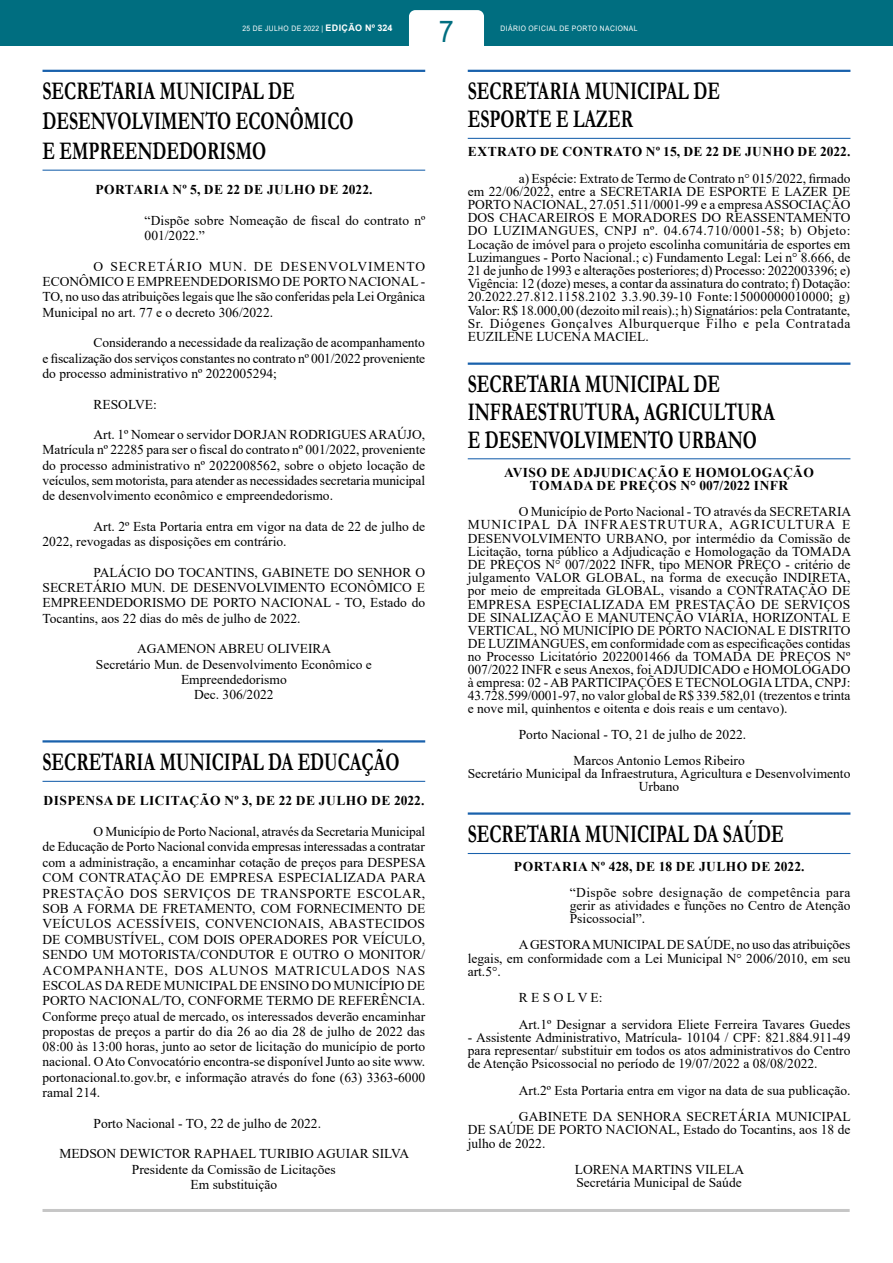
<style>
.page{position:relative;width:893px;height:1263px;background:#fff}
.page>*{position:absolute;margin:0;border:0;box-sizing:border-box;transform-origin:0 0}
.t1{font:30px "Arial";color:#006e80;scale:.9 1}
.t2{font:700 25.5px/27.6px "Garamond";color:#000;scale:.7 1}
.t3{font:13.5px/15.3px "Times New Roman";color:#000;text-align:justify}
.t4{font:700 13.5px/13.2px "Times New Roman";letter-spacing:.035em;color:#000;text-align:center}
.t5{font:7.5px "Arial";letter-spacing:.065em;color:#fff;scale:.9 1}
.s1{font-weight:700;font-size:9px}
</style>
<div class="page">
<div style="left:0;top:0;width:893px;height:46px;background:#006e80"></div>
<div style="left:409px;top:10px;width:75px;height:57px;background:#fff;border-radius:6px"></div>
<hr style="left:43px;top:1209px;width:807px;height:3px;background:#c6c6c6">
<hr style="left:43px;top:70px;width:382px;height:2px;background:#1961ac">
<hr style="left:43px;top:170px;width:382px;height:1px;background:#1961ac">
<hr style="left:43px;top:740px;width:382px;height:2px;background:#1961ac">
<hr style="left:43px;top:781px;width:382px;height:1px;background:#1961ac">
<hr style="left:468px;top:70px;width:382px;height:2px;background:#1961ac">
<hr style="left:468px;top:138px;width:382px;height:1px;background:#1961ac">
<hr style="left:468px;top:362px;width:382px;height:3px;background:#1961ac">
<hr style="left:468px;top:458px;width:382px;height:1px;background:#1961ac">
<hr style="left:468px;top:812px;width:382px;height:3px;background:#1961ac">
<hr style="left:468px;top:853px;width:382px;height:1px;background:#1961ac">
<h1 class="t1" style="left:439px;top:11px;width:18px">7</h1>
<p class="t5" style="left:243px;top:24px;width:168px">25 DE JULHO DE 2022 | <span class="s1">EDIÇÃO Nº 324</span></p>
<p class="t5" style="left:501px;top:24px;width:154px">DIÁRIO OFICIAL DE PORTO NACIONAL</p>
<h2 class="t2" style="left:43px;top:77px;width:446px;line-height:29.7px">SECRETARIA MUNICIPAL DE<br>DESENVOLVIMENTO ECONÔMICO<br>E EMPREENDEDORISMO</h2>
<p class="t4" style="left:95px;top:183px;width:278px">PORTARIA Nº 5, DE 22 DE JULHO DE 2022.</p>
<p class="t3" style="left:145px;top:212px;width:282px">“Dispõe sobre Nomeação de fiscal do contrato nº<br>001/2022.”</p>
<p class="t3" style="left:43px;top:258px;width:384px;text-indent:51px">O SECRETÁRIO MUN. DE DESENVOLVIMENTO ECONÔMICO E EMPREENDEDORISMO DE PORTO NACIONAL - TO, no uso das atribuições legais que lhe são conferidas pela Lei Orgânica Municipal no art. 77 e o decreto 306/2022.</p>
<p class="t3" style="left:43px;top:335px;width:384px;text-indent:51px">Considerando a necessidade da realização de acompanhamento e fiscalização dos serviços constantes no contrato nº 001/2022 proveniente do processo administrativo nº 2022005294;</p>
<p class="t3" style="left:94px;top:396px;width:65px">RESOLVE:</p>
<p class="t3" style="left:43px;top:426px;width:384px;text-indent:51px">Art. 1º Nomear o servidor DORJAN RODRIGUES ARAÚJO, Matrícula nº 22285 para ser o fiscal do contrato nº 001/2022, proveniente do processo administrativo nº 2022008562, sobre o objeto locação de veículos, sem motorista, para atender as necessidades secretaria municipal de desenvolvimento econômico e empreendedorismo.</p>
<p class="t3" style="left:43px;top:518px;width:384px;text-indent:51px">Art. 2º Esta Portaria entra em vigor na data de 22 de julho de<br>2022, revogadas as disposições em contrário.</p>
<p class="t3" style="left:43px;top:564px;width:384px;text-indent:51px">PALÁCIO DO TOCANTINS, GABINETE DO SENHOR O SECRETÁRIO MUN. DE DESENVOLVIMENTO ECONÔMICO E EMPREENDEDORISMO DE PORTO NACIONAL - TO, Estado do Tocantins, aos 22 dias do mês de julho de 2022.</p>
<p class="t3" style="left:96px;top:641px;width:277px;text-align:center">AGAMENON ABREU OLIVEIRA<br>Secretário Mun. de Desenvolvimento Econômico e<br>Empreendedorismo<br>Dec. 306/2022</p>
<h2 class="t2" style="left:43px;top:748px;width:512px">SECRETARIA MUNICIPAL DA EDUCAÇÃO</h2>
<p class="t4" style="left:43px;top:794px;width:382px">DISPENSA DE LICITAÇÃO Nº 3, DE 22 DE JULHO DE 2022.</p>
<p class="t3" style="left:43px;top:823px;width:385px;text-indent:51px">O Município de Porto Nacional, através da Secretaria Municipal de Educação de Porto Nacional convida empresas interessadas a contratar com a administração, a encaminhar cotação de preços para DESPESA COM CONTRATAÇÃO DE EMPRESA ESPECIALIZADA PARA PRESTAÇÃO DOS SERVIÇOS DE TRANSPORTE ESCOLAR, SOB A FORMA DE FRETAMENTO, COM FORNECIMENTO DE VEÍCULOS ACESSÍVEIS, CONVENCIONAIS, ABASTECIDOS DE COMBUSTÍVEL, COM DOIS OPERADORES POR VEÍCULO, SENDO UM MOTORISTA/CONDUTOR E OUTRO O MONITOR/ ACOMPANHANTE, DOS ALUNOS MATRICULADOS NAS ESCOLAS DA REDE MUNICIPAL DE ENSINO DO MUNICÍPIO DE PORTO NACIONAL/TO, CONFORME TERMO DE REFERÊNCIA.<br>Conforme preço atual de mercado, os interessados deverão encaminhar propostas de preços a partir do dia 26 ao dia 28 de julho de 2022 das 08:00 às 13:00 horas, junto ao setor de licitação do município de porto nacional. O Ato Convocatório encontra-se disponível Junto ao site www. portonacional.to.gov.br, e informação através do fone (63) 3363-6000 ramal 214.</p>
<p class="t3" style="left:94px;top:1115px;width:229px">Porto Nacional - TO, 22 de julho de 2022.</p>
<p class="t3" style="left:59px;top:1145px;width:351px;text-align:center">MEDSON DEWICTOR RAPHAEL TURIBIO AGUIAR SILVA<br>Presidente da Comissão de Licitações<br>Em substituição</p>
<h2 class="t2" style="left:468px;top:78px;width:362px">SECRETARIA MUNICIPAL DE<br>ESPORTE E LAZER</h2>
<p class="t4" style="left:468px;top:145px;width:384px">EXTRATO DE CONTRATO Nº 15, DE 22 DE JUNHO DE 2022.</p>
<p class="t3" style="left:468px;top:171px;width:384px;line-height:13.2px;text-indent:51px">a) Espécie: Extrato de Termo de Contrato n° 015/2022, firmado em 22/06/2022, entre a SECRETARIA DE ESPORTE E LAZER DE PORTO NACIONAL, 27.051.511/0001-99 e a empresa ASSOCIAÇÃO DOS CHACAREIROS E MORADORES DO REASSENTAMENTO DO LUZIMANGUES, CNPJ nº. 04.674.710/0001-58; b) Objeto:<br>Locação de imóvel para o projeto escolinha comunitária de esportes em Luzimangues - Porto Nacional.; c) Fundamento Legal: Lei n° 8.666, de 21 de junho de 1993 e alterações posteriores; d) Processo: 2022003396; e)<br>Vigência: 12 (doze) meses, a contar da assinatura do contrato; f) Dotação:<br>20.2022.27.812.1158.2102 3.3.90.39-10 Fonte:15000000010000; g)<br>Valor: R$ 18.000,00 (dezoito mil reais).; h) Signatários: pela Contratante, Sr. Diógenes Gonçalves Alburquerque Filho e pela Contratada EUZILENE LUCENA MACIEL.</p>
<h2 class="t2" style="left:468px;top:371px;width:440px">SECRETARIA MUNICIPAL DE<br>INFRAESTRUTURA, AGRICULTURA<br>E DESENVOLVIMENTO URBANO</h2>
<p class="t4" style="left:504px;top:465px;width:311px">AVISO DE ADJUDICAÇÃO E HOMOLOGAÇÃO<br>TOMADA DE PREÇOS N° 007/2022 INFR</p>
<p class="t3" style="left:468px;top:505px;width:385px;line-height:13px;text-indent:51px">O Município de Porto Nacional - TO através da SECRETARIA MUNICIPAL DA INFRAESTRUTURA, AGRICULTURA E DESENVOLVIMENTO URBANO, por intermédio da Comissão de Licitação, torna público a Adjudicação e Homologação da TOMADA DE PREÇOS N° 007/2022 INFR, tipo MENOR PREÇO - critério de julgamento VALOR GLOBAL, na forma de execução INDIRETA, por meio de empreitada GLOBAL, visando a CONTRATAÇÃO DE EMPRESA ESPECIALIZADA EM PRESTAÇÃO DE SERVIÇOS DE SINALIZAÇÃO E MANUTENÇÃO VIÁRIA, HORIZONTAL E VERTICAL, NO MUNICÍPIO DE PORTO NACIONAL E DISTRITO DE LUZIMANGUES, em conformidade com as especificações contidas no Processo Licitatório 2022001466 da TOMADA DE PREÇOS Nº 007/2022 INFR e seus Anexos, foi ADJUDICADO e HOMOLOGADO à empresa: 02 - AB PARTICIPAÇÕES E TECNOLOGIA LTDA, CNPJ:<br>43.728.599/0001-97, no valor global de R$ 339.582,01 (trezentos e trinta e nove mil, quinhentos e oitenta e dois reais e um centavo).</p>
<p class="t3" style="left:519px;top:721px;width:229px;line-height:26.1px;text-align:right">Porto Nacional - TO, 21 de julho de 2022.<br>Marcos Antonio Lemos Ribeiro</p>
<p class="t3" style="left:468px;top:767px;width:384px;line-height:13px;text-align:center">Secretário Municipal da Infraestrutura, Agricultura e Desenvolvimento<br>Urbano</p>
<h2 class="t2" style="left:468px;top:820px;width:453px">SECRETARIA MUNICIPAL DA SAÚDE</h2>
<p class="t4" style="left:514px;top:859px;width:292px">PORTARIA Nº 428, DE 18 DE JULHO DE 2022.</p>
<p class="t3" style="left:570px;top:885px;width:282px;line-height:13px">“Dispõe sobre designação de competência para gerir as atividades e funções no Centro de Atenção Psicossocial”.</p>
<p class="t3" style="left:468px;top:938px;width:384px;line-height:13.2px;text-indent:51px">A GESTORA MUNICIPAL DE SAÚDE, no uso das atribuições legais, em conformidade com a Lei Municipal N° 2006/2010, em seu art.5°.</p>
<p class="t3" style="left:519px;top:984px;width:333px;line-height:26.4px">R E S O L V E:<br>Art.1º Designar a servidora Eliete Ferreira Tavares Guedes</p>
<p class="t3" style="left:468px;top:1030px;width:384px;line-height:13.2px">- Assistente Administrativo, Matrícula- 10104 / CPF: 821.884.911-49 para representar/ substituir em todos os atos administrativos do Centro de Atenção Psicossocial no período de 19/07/2022 a 08/08/2022.</p>
<p class="t3" style="left:519px;top:1076px;width:334px;line-height:26.4px">Art.2º Esta Portaria entra em vigor na data de sua publicação.<br>GABINETE DA SENHORA SECRETÁRIA MUNICIPAL</p>
<p class="t3" style="left:468px;top:1123px;width:384px;line-height:13.2px">DE SAÚDE DE PORTO NACIONAL, Estado do Tocantins, aos 18 de julho de 2022.</p>
<p class="t3" style="left:575px;top:1162px;width:171px;line-height:13.2px">LORENA MARTINS VILELA<br>Secretária Municipal de Saúde</p>
</div>
